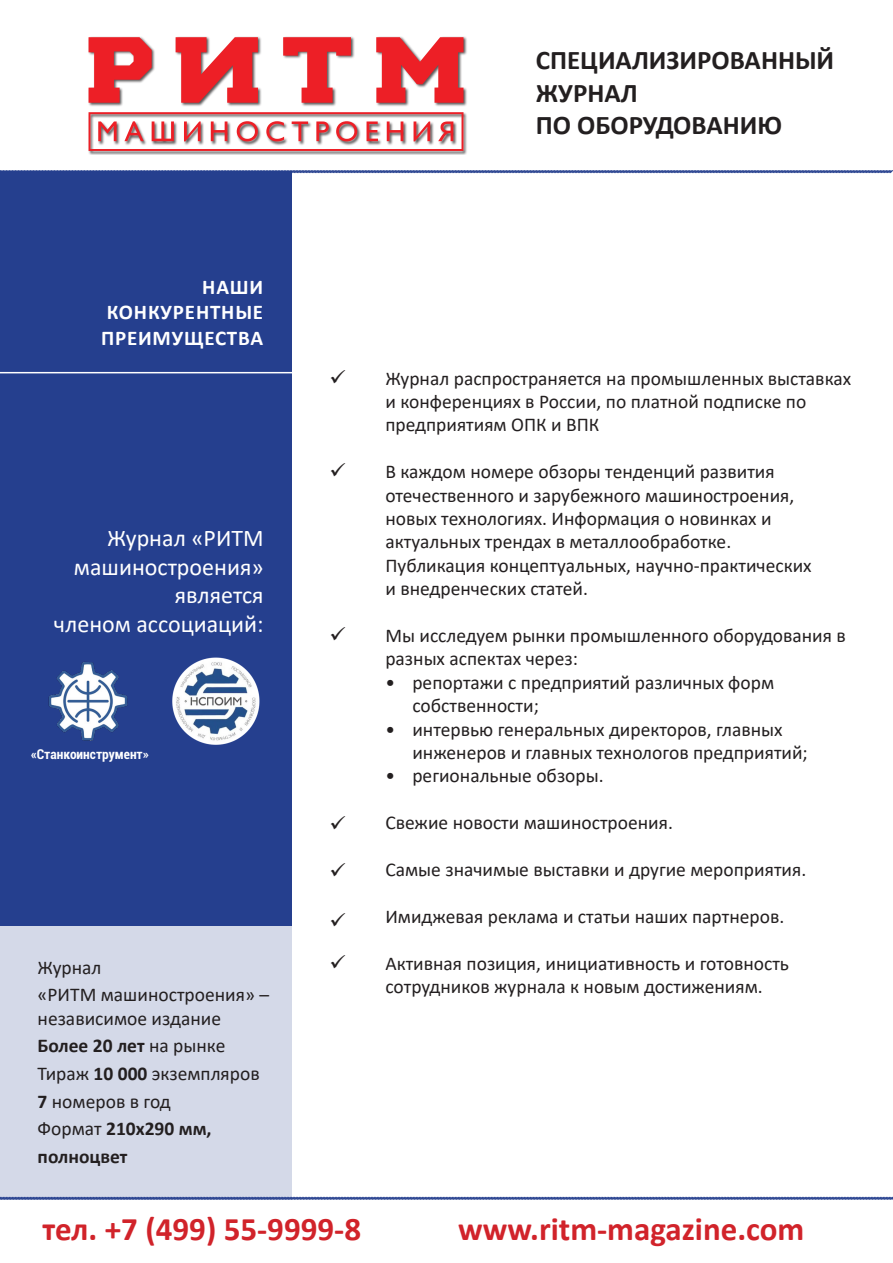
<style>
.page{position:relative;width:893px;height:1263px;background:#fff}
.page>*{position:absolute;margin:0;border:0;box-sizing:border-box;transform-origin:0 0}
.t1{font:700 33px "Calibri";color:#d1232a}
.t2{font:700 27px/32.4px "Calibri";color:#231f20}
.t3{font:24px "Calibri";color:#fff}
.t4{font:700 21px/25.2px "Calibri";letter-spacing:.04em;color:#fff;text-align:justify}
.t5{font:19.5px/23.4px "Calibri";color:#231f20}
.t6{font:700 19.5px "Calibri";color:#231f20}
.t7{font:700 condensed 13.5px "Roboto";color:#fff}
.s1{font-weight:400}
.s2{font-weight:700}
</style>
<div class="page">
<div style="left:88px;top:37px;width:379px;height:118px;background:#231f20;opacity:.75"></div>
<svg style="left:89px;top:112px;width:374px;height:39px"></svg>
<svg style="left:376px;top:37px;width:87px;height:66px"></svg>
<svg style="left:283px;top:37px;width:68px;height:66px"></svg>
<svg style="left:176px;top:37px;width:82px;height:66px"></svg>
<svg style="left:89px;top:37px;width:63px;height:66px"></svg>
<svg style="left:0;top:170px;width:893px;height:4px"></svg>
<div style="left:0;top:172px;width:291px;height:754px;background:#253f8e"></div>
<hr style="left:0;top:372px;width:293px;height:1px;background:#fff">
<div style="left:0;top:922px;width:291px;height:278px;background:#d4d9e8"></div>
<svg style="left:0;top:1196px;width:893px;height:4px;background:#7383b6"></svg>
<img style="left:48px;top:661px;width:80px;height:80px">
<img style="left:172px;top:657px;width:88px;height:88px">
<p class="t4" style="left:101px;top:274px;width:164px;text-indent:101px">НАШИ КОНКУРЕНТНЫЕ ПРЕИМУЩЕСТВА</p>
<p class="t3" style="left:107px;top:521px;width:158px">Журнал «РИТМ</p>
<p class="t3" style="left:74px;top:550px;width:191px">машиностроения»</p>
<p class="t3" style="left:175px;top:579px;width:90px">является</p>
<p class="t3" style="left:54px;top:608px;width:211px">членом ассоциаций:</p>
<p class="t7" style="left:31px;top:744px;width:120px">«Станкоинструмент»</p>
<p class="t5" style="left:38px;top:955px;width:65px">Журнал</p>
<p class="t5" style="left:38px;top:982px;width:233px">«РИТМ машиностроения» – независимое издание</p>
<p class="t6" style="left:38px;top:1032px;width:189px">Более 20 лет <span class="s1">на рынке</span></p>
<p class="t5" style="left:38px;top:1061px;width:224px">Тираж <span class="s2">10 000</span> экземпляров</p>
<p class="t5" style="left:38px;top:1089px;width:135px"><span class="s2">7</span> номеров в год</p>
<p class="t6" style="left:38px;top:1115px;width:176px"><span class="s1">Формат</span> 210х290 мм,</p>
<p class="t6" style="left:38px;top:1142px;width:91px">полноцвет</p>
<p class="t2" style="left:536px;top:44px;width:300px">СПЕЦИАЛИЗИРОВАННЫЙ<br>ЖУРНАЛ</p>
<p class="t2" style="left:536px;top:109px;width:248px">ПО ОБОРУДОВАНИЮ</p>
<p class="t5" style="left:385px;top:366px;width:467px">Журнал распространяется на промышленных выставках и конференциях в России, по платной подписке по предприятиям ОПК и ВПК</p>
<p class="t5" style="left:385px;top:459px;width:410px">В каждом номере обзоры тенденций развития отечественного и зарубежного машиностроения,</p>
<p class="t5" style="left:385px;top:506px;width:388px">новых технологиях. Информация о новинках и актуальных трендах в металлообработке.</p>
<p class="t5" style="left:385px;top:553px;width:428px">Публикация концептуальных, научно-практических</p>
<p class="t5" style="left:385px;top:576px;width:204px">и внедренческих статей.</p>
<p class="t5" style="left:385px;top:623px;width:462px">Мы исследуем рынки промышленного оборудования в разных аспектах через:</p>
<p class="t5" style="left:412px;top:670px;width:363px;text-indent:-27px">• репортажи с предприятий различных форм собственности;</p>
<p class="t5" style="left:412px;top:717px;width:397px;text-indent:-27px">• интервью генеральных директоров, главных инженеров и главных технологов предприятий;</p>
<p class="t5" style="left:385px;top:764px;width:220px">• региональные обзоры.</p>
<p class="t5" style="left:385px;top:810px;width:289px">Свежие новости машиностроения.</p>
<p class="t5" style="left:385px;top:857px;width:422px">Самые значимые выставки и другие мероприятия.</p>
<p class="t5" style="left:385px;top:904px;width:400px">Имиджевая реклама и статьи наших партнеров.</p>
<p class="t5" style="left:385px;top:951px;width:405px">Активная позиция, инициативность и готовность</p>
<p class="t5" style="left:385px;top:974px;width:379px">сотрудников журнала к новым достижениям.</p>
<p class="t1" style="left:43px;top:1205px;width:320px">тел. +7 (499) 55-9999-8</p>
<p class="t1" style="left:458px;top:1205px;width:348px">www.ritm-magazine.com</p>
</div>
